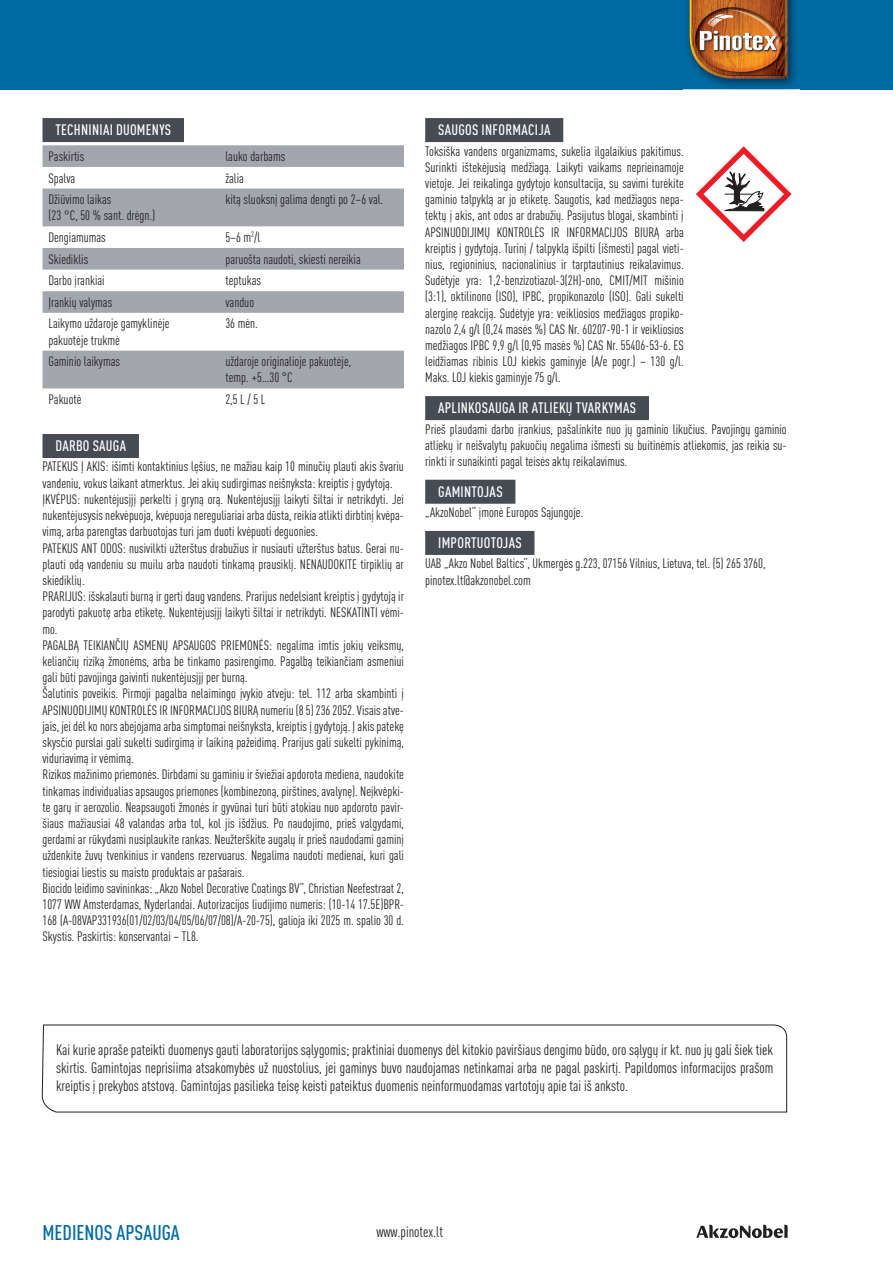
<style>
.page{position:relative;width:893px;height:1263px;background:#fff}
.page>*{position:absolute;margin:0;border:0;box-sizing:border-box;transform-origin:0 0}
.t1{font:500 condensed 21px "DIN Pro";color:#006ba3}
.t2{font:condensed 15px/18px "DIN Pro";color:#231f20;text-align:justify}
.t3{font:500 condensed 15px "DIN Pro";letter-spacing:.02em;color:#fff}
.t4{font:condensed 13.5px/16.2px "DIN Pro";color:#231f20}
.s1{font-family:"Gotham Pro";font-weight:300;font-stretch:normal}
</style>
<div class="page">
<svg style="left:42px;top:1024px;width:745px;height:89px"></svg>
<svg style="left:696px;top:1225px;width:92px;height:13px"></svg>
<div style="left:0;top:0;width:893px;height:89px;background:#006ba3"></div>
<div style="left:425px;top:118px;width:138px;height:24px;background:#464b54"></div>
<div style="left:425px;top:396px;width:224px;height:24px;background:#464b54"></div>
<div style="left:425px;top:480px;width:90px;height:24px;background:#464b54"></div>
<div style="left:425px;top:531px;width:109px;height:24px;background:#464b54"></div>
<div style="left:43px;top:118px;width:141px;height:24px;background:#464b54"></div>
<div style="left:43px;top:434px;width:96px;height:24px;background:#464b54"></div>
<svg style="left:43px;top:145px;width:361px;height:243px;fill:#a4a6ae"></svg>
<img style="left:683px;top:0;width:117px;height:90px">
<img style="left:690px;top:0;width:97px;height:78px">
<svg style="left:696px;top:146px;width:96px;height:96px"></svg>
<p class="t3" style="left:55px;top:119px;width:117px">TECHNINIAI DUOMENYS</p>
<p class="t4" style="left:49px;top:147px;width:37px">Paskirtis</p>
<p class="t4" style="left:225px;top:147px;width:61px">lauko darbams</p>
<p class="t4" style="left:49px;top:169px;width:28px">Spalva</p>
<p class="t4" style="left:225px;top:169px;width:20px">žalia</p>
<p class="t4" style="left:49px;top:190px;width:108px">Džiūvimo laikas<br>(23 <span class="s1">°</span>C, 50 % sant. drėgn.)</p>
<p class="t4" style="left:225px;top:190px;width:159px">kitą sluoksnį galima dengti po 2–6 val.</p>
<p class="t4" style="left:49px;top:228px;width:59px">Dengiamumas</p>
<p class="t4" style="left:225px;top:228px;width:36px">5–6 m<sup>2</sup>/l</p>
<p class="t4" style="left:49px;top:250px;width:41px">Skiediklis</p>
<p class="t4" style="left:225px;top:250px;width:137px">paruošta naudoti, skiesti nereikia</p>
<p class="t4" style="left:49px;top:271px;width:58px">Darbo įrankiai</p>
<p class="t4" style="left:225px;top:271px;width:37px">teptukas</p>
<p class="t4" style="left:49px;top:293px;width:65px">Įrankių valymas</p>
<p class="t4" style="left:225px;top:293px;width:30px">vanduo</p>
<p class="t4" style="left:49px;top:315px;width:123px">Laikymo uždaroje gamyklinėje pakuotėje trukmė</p>
<p class="t4" style="left:225px;top:315px;width:34px">36 mėn.</p>
<p class="t4" style="left:49px;top:352px;width:73px">Gaminio laikymas</p>
<p class="t4" style="left:225px;top:352px;width:127px">uždaroje originalioje pakuotėje, temp. +5…30 °C</p>
<p class="t4" style="left:49px;top:390px;width:34px">Pakuotė</p>
<p class="t4" style="left:225px;top:390px;width:42px">2,5 L / 5 L</p>
<p class="t3" style="left:55px;top:435px;width:72px">DARBO SAUGA</p>
<p class="t4" style="left:43px;top:458px;width:363px">PATEKUS Į AKIS: išimti kontaktinius lęšius, ne mažiau kaip 10 minučių plauti akis švariu vandeniu, vokus laikant atmerktus. Jei akių sudirgimas neišnyksta: kreiptis į gydytoją.<br>ĮKVĖPUS: nukentėjusįjį perkelti į gryną orą. Nukentėjusįjį laikyti šiltai ir netrikdyti. Jei nukentėjusysis nekvėpuoja, kvėpuoja nereguliariai arba dūsta, reikia atlikti dirbtinį kvėpa&shy;vimą, arba parengtas darbuotojas turi jam duoti kvėpuoti deguonies.<br>PATEKUS ANT ODOS: nusivilkti užterštus drabužius ir nusiauti užterštus batus. Gerai nu&shy;plauti odą vandeniu su muilu arba naudoti tinkamą prausiklį. NENAUDOKITE tirpiklių ar skiediklių.<br>PRARIJUS: išskalauti burną ir gerti daug vandens. Prarijus nedelsiant kreiptis į gydytoją ir parodyti pakuotę arba etiketę. Nukentėjusįjį laikyti šiltai ir netrikdyti. NESKATINTI vėmi&shy;mo.<br>PAGALBĄ TEIKIANČIŲ ASMENŲ APSAUGOS PRIEMONĖS: negalima imtis jokių veiksmų, keliančių riziką žmonėms, arba be tinkamo pasirengimo. Pagalbą teikiančiam asmeniui gali būti pavojinga gaivinti nukentėjusįjį per burną.<br>Šalutinis poveikis. Pirmoji pagalba nelaimingo įvykio atveju: tel. 112 arba skambinti į APSINUODIJIMŲ KONTROLĖS IR INFORMACIJOS BIURĄ numeriu (8 5) 236 2052. Visais atve&shy;jais, jei dėl ko nors abejojama arba simptomai neišnyksta, kreiptis į gydytoją. Į akis patekę skysčio purslai gali sukelti sudirgimą ir laikiną pažeidimą. Prarijus gali sukelti pykinimą, viduriavimą ir vėmimą.<br>Rizikos mažinimo priemonės. Dirbdami su gaminiu ir šviežiai apdorota mediena, naudokite tinkamas individualias apsaugos priemones (kombinezoną, pirštines, avalynę). Neįkvėpki&shy;te garų ir aerozolio. Neapsaugoti žmonės ir gyvūnai turi būti atokiau nuo apdoroto pavir&shy;šiaus mažiausiai 48 valandas arba tol, kol jis išdžius. Po naudojimo, prieš valgydami, gerdami ar rūkydami nusiplaukite rankas. Neužterškite augalų ir prieš naudodami gaminį uždenkite žuvų tvenkinius ir vandens rezervuarus. Negalima naudoti medienai, kuri gali tiesiogiai liestis su maisto produktais ar pašarais.<br>Biocido leidimo savininkas: „Akzo Nobel Decorative Coatings BV“, Christian Neefestraat 2, 1077 WW Amsterdamas, Nyderlandai. Autorizacijos liudijimo numeris: (10-14 17.5E)BPR-168 (A-08VAP331936(01/02/03/04/05/06/07/08)/A-20-75), galioja iki 2025 m. spalio 30 d.<br>Skystis. Paskirtis: konservantai – TL8.</p>
<p class="t3" style="left:438px;top:119px;width:114px">SAUGOS INFORMACIJA</p>
<p class="t4" style="left:425px;top:142px;width:260px;text-align:justify">Toksiška vandens organizmams, sukelia ilgalaikius pakitimus.<br>Surinkti ištekėjusią medžiagą. Laikyti vaikams neprieinamoje vietoje. Jei reikalinga gydytojo konsultacija, su savimi turėkite gaminio talpyklą ar jo etiketę. Saugotis, kad medžiagos nepa&shy;tektų į akis, ant odos ar drabužių. Pasijutus blogai, skambinti į APSINUODIJIMŲ KONTROLĖS IR INFORMACIJOS BIURĄ arba kreiptis į gydytoją. Turinį / talpyklą išpilti (išmesti) pagal vieti&shy;nius, regioninius, nacionalinius ir tarptautinius reikalavimus.<br>Sudėtyje yra: 1,2-benzizotiazol-3(2H)-ono, CMIT/MIT mišinio (3:1), oktilinono (ISO), IPBC, propikonazolo (ISO). Gali sukelti alerginę reakciją. Sudėtyje yra: veikliosios medžiagos propiko&shy;nazolo 2,4 g/l (0,24 masės %) CAS Nr. 60207-90-1 ir veikliosios medžiagos IPBC 9,9 g/l (0,95 masės %) CAS Nr. 55406-53-6. ES leidžiamas ribinis LOJ kiekis gaminyje (A/e pogr.) – 130 g/l.<br>Maks. LOJ kiekis gaminyje 75 g/l.</p>
<p class="t3" style="left:438px;top:397px;width:200px">APLINKOSAUGA IR ATLIEKŲ TVARKYMAS</p>
<p class="t4" style="left:425px;top:420px;width:363px;text-align:justify">Prieš plaudami darbo įrankius, pašalinkite nuo jų gaminio likučius. Pavojingų gaminio atliekų ir neišvalytų pakuočių negalima išmesti su buitinėmis atliekomis, jas reikia su&shy;rinkti ir sunaikinti pagal teisės aktų reikalavimus.</p>
<p class="t3" style="left:438px;top:480px;width:66px">GAMINTOJAS</p>
<p class="t4" style="left:425px;top:503px;width:159px">„AkzoNobel“ įmonė Europos Sąjungoje.</p>
<p class="t3" style="left:438px;top:531px;width:85px">IMPORTUOTOJAS</p>
<p class="t4" style="left:425px;top:554px;width:342px">UAB „Akzo Nobel Baltics“, Ukmergės g.223, 07156 Vilnius, Lietuva, tel. (5) 265 3760, pinotex.lt@akzonobel.com</p>
<p class="t2" style="left:56px;top:1040px;width:719px">Kai kurie apraše pateikti duomenys gauti laboratorijos sąlygomis; praktiniai duomenys dėl kitokio paviršiaus dengimo būdo, oro sąlygų ir kt. nuo jų gali šiek tiek skirtis. Gamintojas neprisiima atsakomybės už nuostolius, jei gaminys buvo naudojamas netinkamai arba ne pagal paskirtį. Papildomos informacijos prašom kreiptis į prekybos atstovą. Gamintojas pasilieka teisę keisti pateiktus duomenis neinformuodamas vartotojų apie tai iš anksto.</p>
<h1 class="t1" style="left:43px;top:1216px;width:139px">MEDIENOS APSAUGA</h1>
<p class="t2" style="left:376px;top:1222px;width:68px">www.pinotex.lt</p>
</div>
